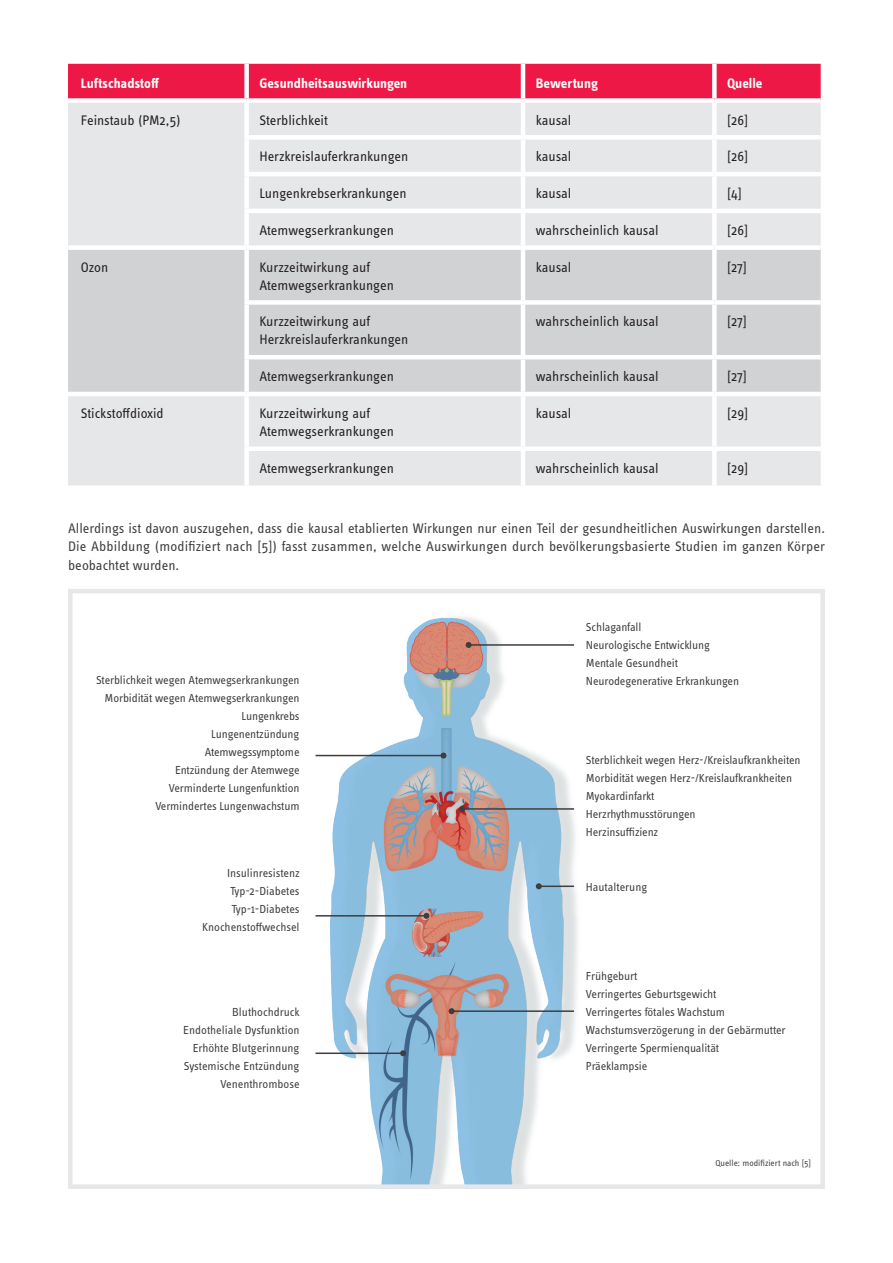
<style>
.page{position:relative;width:893px;height:1263px;background:#fff}
.page>*{position:absolute;margin:0;border:0;box-sizing:border-box;transform-origin:0 0}
.t1{font:14.25px/18px "Info OT Text";letter-spacing:-.005em;color:#231f20}
.t2{font:14.25px/18.8px "Info OT Text";color:#3e3e3f;text-align:justify}
.t3{font:700 14.25px "Info OT Text";color:#fff}
.t4{font:12px/18px "Info OT Text";letter-spacing:-.01em;color:#3e3e3f;text-align:right}
.t5{font:9px "Info OT Text";color:#3e3e3f}
</style>
<div class="page">
<div style="left:68px;top:64px;width:753px;height:34px;background:#ed1845"></div>
<div style="left:68px;top:103px;width:753px;height:382px;background:#e6e7e9"></div>
<div style="left:68px;top:250px;width:753px;height:142px;background:#d1d2d4"></div>
<div style="left:244px;top:64px;width:5px;height:34px;background:#fff"></div>
<hr style="left:521px;top:64px;width:4px;height:34px;background:#fff">
<div style="left:712px;top:64px;width:5px;height:34px;background:#fff"></div>
<div style="left:244px;top:103px;width:5px;height:32px;background:#fff"></div>
<hr style="left:521px;top:103px;width:4px;height:32px;background:#fff">
<div style="left:712px;top:103px;width:5px;height:32px;background:#fff"></div>
<div style="left:244px;top:135px;width:279px;height:5px;background:#fff"></div>
<div style="left:244px;top:140px;width:5px;height:32px;background:#fff"></div>
<div style="left:523px;top:135px;width:191px;height:5px;background:#fff"></div>
<hr style="left:521px;top:140px;width:4px;height:32px;background:#fff">
<div style="left:714px;top:135px;width:107px;height:5px;background:#fff"></div>
<div style="left:712px;top:140px;width:5px;height:32px;background:#fff"></div>
<hr style="left:244px;top:172px;width:279px;height:4px;background:#fff">
<div style="left:244px;top:176px;width:5px;height:33px;background:#fff"></div>
<hr style="left:523px;top:172px;width:191px;height:4px;background:#fff">
<hr style="left:521px;top:176px;width:4px;height:33px;background:#fff">
<hr style="left:714px;top:172px;width:107px;height:4px;background:#fff">
<div style="left:712px;top:176px;width:5px;height:33px;background:#fff"></div>
<hr style="left:244px;top:209px;width:279px;height:4px;background:#fff">
<div style="left:244px;top:213px;width:5px;height:32px;background:#fff"></div>
<hr style="left:523px;top:209px;width:191px;height:4px;background:#fff">
<hr style="left:521px;top:213px;width:4px;height:32px;background:#fff">
<hr style="left:714px;top:209px;width:107px;height:4px;background:#fff">
<div style="left:712px;top:213px;width:5px;height:32px;background:#fff"></div>
<div style="left:244px;top:250px;width:5px;height:50px;background:#fff"></div>
<hr style="left:521px;top:250px;width:4px;height:50px;background:#fff">
<div style="left:712px;top:250px;width:5px;height:50px;background:#fff"></div>
<div style="left:244px;top:300px;width:279px;height:5px;background:#fff"></div>
<div style="left:244px;top:305px;width:5px;height:50px;background:#fff"></div>
<div style="left:523px;top:300px;width:191px;height:5px;background:#fff"></div>
<hr style="left:521px;top:305px;width:4px;height:50px;background:#fff">
<div style="left:714px;top:300px;width:107px;height:5px;background:#fff"></div>
<div style="left:712px;top:305px;width:5px;height:50px;background:#fff"></div>
<hr style="left:244px;top:355px;width:279px;height:4px;background:#fff">
<div style="left:244px;top:359px;width:5px;height:33px;background:#fff"></div>
<hr style="left:523px;top:355px;width:191px;height:4px;background:#fff">
<hr style="left:521px;top:359px;width:4px;height:33px;background:#fff">
<hr style="left:714px;top:355px;width:107px;height:4px;background:#fff">
<div style="left:712px;top:359px;width:5px;height:33px;background:#fff"></div>
<hr style="left:68px;top:392px;width:179px;height:4px;background:#fff">
<hr style="left:247px;top:392px;width:276px;height:4px;background:#fff">
<div style="left:244px;top:396px;width:5px;height:50px;background:#fff"></div>
<hr style="left:523px;top:392px;width:191px;height:4px;background:#fff">
<hr style="left:521px;top:396px;width:4px;height:50px;background:#fff">
<hr style="left:714px;top:392px;width:107px;height:4px;background:#fff">
<div style="left:712px;top:396px;width:5px;height:50px;background:#fff"></div>
<div style="left:244px;top:446px;width:279px;height:5px;background:#fff"></div>
<div style="left:244px;top:451px;width:5px;height:34px;background:#fff"></div>
<div style="left:523px;top:446px;width:191px;height:5px;background:#fff"></div>
<hr style="left:521px;top:451px;width:4px;height:34px;background:#fff">
<div style="left:714px;top:446px;width:107px;height:5px;background:#fff"></div>
<div style="left:712px;top:451px;width:5px;height:34px;background:#fff"></div>
<div style="left:68px;top:245px;width:179px;height:5px;background:#fff"></div>
<div style="left:247px;top:245px;width:276px;height:5px;background:#fff"></div>
<div style="left:523px;top:245px;width:191px;height:5px;background:#fff"></div>
<div style="left:714px;top:245px;width:107px;height:5px;background:#fff"></div>
<img style="left:331px;top:617px;width:247px;height:567px">
<div style="left:68px;top:589px;width:757px;height:600px;border:4px solid #e6e7e9"></div>
<hr style="left:315px;top:755px;width:128px;height:1px;background:#3e3e3f">
<svg style="left:440px;top:752px;width:6px;height:6px"></svg>
<hr style="left:469px;top:644px;width:105px;height:2px;background:#3e3e3f">
<svg style="left:466px;top:642px;width:6px;height:6px"></svg>
<hr style="left:462px;top:808px;width:112px;height:2px;background:#3e3e3f">
<svg style="left:459px;top:806px;width:6px;height:6px"></svg>
<hr style="left:452px;top:1010px;width:122px;height:2px;background:#3e3e3f">
<svg style="left:449px;top:1008px;width:6px;height:6px"></svg>
<hr style="left:539px;top:885px;width:35px;height:2px;background:#3e3e3f">
<svg style="left:536px;top:883px;width:6px;height:6px"></svg>
<hr style="left:315px;top:915px;width:111px;height:1px;background:#3e3e3f">
<svg style="left:423px;top:913px;width:6px;height:6px"></svg>
<hr style="left:315px;top:1052px;width:88px;height:2px;background:#3e3e3f">
<svg style="left:400px;top:1050px;width:6px;height:6px"></svg>
<p class="t3" style="left:81px;top:74px;width:80px">Luftschadstoff</p>
<p class="t3" style="left:259px;top:74px;width:149px">Gesundheitsauswirkungen</p>
<p class="t3" style="left:536px;top:74px;width:64px">Bewertung</p>
<p class="t3" style="left:727px;top:74px;width:37px">Quelle</p>
<p class="t1" style="left:81px;top:111px;width:101px">Feinstaub (PM2,5)</p>
<p class="t1" style="left:259px;top:111px;width:70px">Sterblichkeit</p>
<p class="t1" style="left:536px;top:111px;width:37px">kausal</p>
<p class="t1" style="left:727px;top:111px;width:23px">[26]</p>
<p class="t1" style="left:259px;top:147px;width:150px">Herzkreislauferkrankungen</p>
<p class="t1" style="left:536px;top:147px;width:37px">kausal</p>
<p class="t1" style="left:727px;top:147px;width:23px">[26]</p>
<p class="t1" style="left:259px;top:184px;width:149px">Lungenkrebserkrankungen</p>
<p class="t1" style="left:536px;top:184px;width:37px">kausal</p>
<p class="t1" style="left:727px;top:184px;width:16px">[4]</p>
<p class="t1" style="left:259px;top:221px;width:136px">Atemwegserkrankungen</p>
<p class="t1" style="left:536px;top:221px;width:124px">wahrscheinlich kausal</p>
<p class="t1" style="left:727px;top:221px;width:23px">[26]</p>
<p class="t1" style="left:81px;top:258px;width:29px">Ozon</p>
<p class="t1" style="left:259px;top:258px;width:136px">Kurzzeitwirkung auf<br>Atemwegserkrankungen</p>
<p class="t1" style="left:536px;top:258px;width:37px">kausal</p>
<p class="t1" style="left:727px;top:258px;width:21px">[27]</p>
<p class="t1" style="left:259px;top:312px;width:150px">Kurzzeitwirkung auf<br>Herzkreislauferkrankungen</p>
<p class="t1" style="left:536px;top:312px;width:124px">wahrscheinlich kausal</p>
<p class="t1" style="left:727px;top:312px;width:21px">[27]</p>
<p class="t1" style="left:259px;top:367px;width:136px">Atemwegserkrankungen</p>
<p class="t1" style="left:536px;top:367px;width:124px">wahrscheinlich kausal</p>
<p class="t1" style="left:727px;top:367px;width:21px">[27]</p>
<p class="t1" style="left:81px;top:404px;width:84px">Stickstoffdioxid</p>
<p class="t1" style="left:259px;top:404px;width:136px">Kurzzeitwirkung auf<br>Atemwegserkrankungen</p>
<p class="t1" style="left:536px;top:404px;width:37px">kausal</p>
<p class="t1" style="left:727px;top:404px;width:23px">[29]</p>
<p class="t1" style="left:259px;top:459px;width:136px">Atemwegserkrankungen</p>
<p class="t1" style="left:536px;top:459px;width:124px">wahrscheinlich kausal</p>
<p class="t1" style="left:727px;top:459px;width:23px">[29]</p>
<p class="t2" style="left:68px;top:518px;width:758px">Allerdings ist davon auszugehen, dass die kausal etablierten Wirkungen nur einen Teil der gesundheitlichen Auswirkungen darstellen.<br>Die Abbildung (modifiziert nach [5]) fasst zusammen, welche Auswirkungen durch bevölkerungsbasierte Studien im ganzen Körper beobachtet wurden.</p>
<p class="t4" style="left:96px;top:671px;width:205px">Sterblichkeit wegen Atemwegserkrankungen<br>Morbidität wegen Atemwegserkrankungen<br>Lungenkrebs<br>Lungenentzündung<br>Atemwegssymptome<br>Entzündung der Atemwege<br>Verminderte Lungenfunktion<br>Vermindertes Lungenwachstum</p>
<p class="t4" style="left:202px;top:864px;width:99px">Insulinresistenz<br>Typ-2-Diabetes<br>Typ-1-Diabetes<br>Knochenstoffwechsel</p>
<p class="t4" style="left:183px;top:1003px;width:118px">Bluthochdruck<br>Endotheliale Dysfunktion<br>Erhöhte Blutgerinnung<br>Systemische Entzündung<br>Venenthrombose</p>
<p class="t4" style="left:586px;top:618px;width:155px;text-align:left">Schlaganfall<br>Neurologische Entwicklung<br>Mentale Gesundheit<br>Neurodegenerative Erkrankungen</p>
<p class="t4" style="left:586px;top:751px;width:216px;text-align:left">Sterblichkeit wegen Herz-/Kreislaufkrankheiten<br>Morbidität wegen Herz-/Kreislaufkrankheiten<br>Myokardinfarkt<br>Herzrhythmusstörungen<br>Herzinsuffizienz</p>
<p class="t4" style="left:586px;top:877px;width:63px">Hautalterung</p>
<p class="t4" style="left:586px;top:967px;width:201px;text-align:left">Frühgeburt<br>Verringertes Geburtsgewicht<br>Verringertes fötales Wachstum<br>Wachstumsverzögerung in der Gebärmutter<br>Verringerte Spermienqualität<br>Präeklampsie</p>
<p class="t5" style="left:715px;top:1157px;width:97px">Quelle: modifiziert nach [5]</p>
</div>
